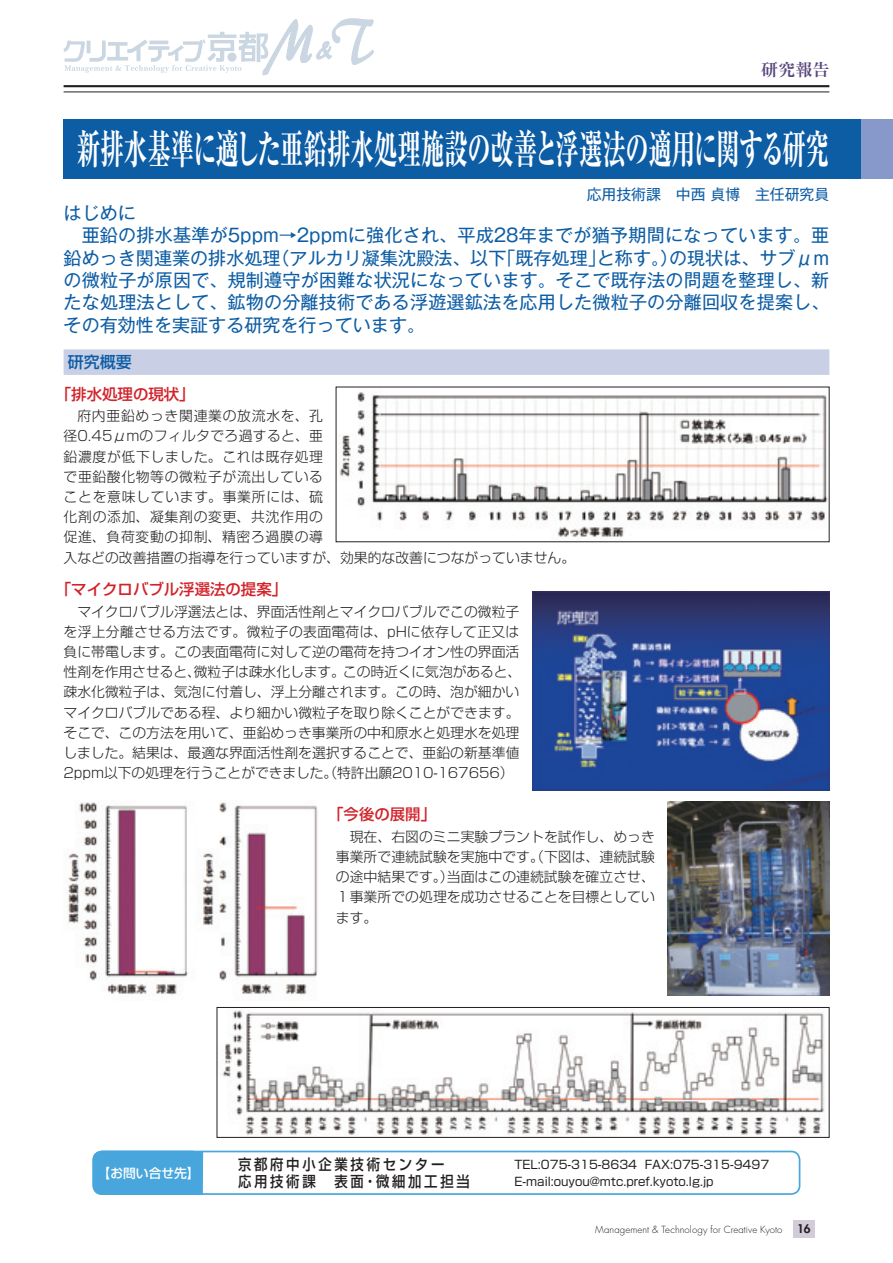
<style>
.page{position:relative;width:893px;height:1263px;background:#fff}
.page>*{position:absolute;margin:0;border:0;box-sizing:border-box;transform-origin:0 0}
.t1{font:40.35px "Ryumin Pr 6 Ex Bold 90 pv RKSJ H";color:#fff;scale:.58 1}
.t2{font:18px "Gothic MB101 Pr 6 Regular 90 pv RKSJ H";letter-spacing:.01em;color:#0d5da5}
.t3{font:16.95px "Ryumin Pr 6 Bold 90 pv RKSJ H";color:#58477e}
.t4{font:15.9px "Shin Go Pr 6 Medium 90 pv RKSJ H";color:#0d5da5}
.t5{font:15.45px "Shin Go Pr 6 Medium 90 pv RKSJ H";color:#d1232a}
.t6{font:14.85px/17px "Shin Go Pr 6 Medium 90 pv RKSJ H";letter-spacing:.2em;color:#231f20;scale:.9 1}
.t7{font:14.85px "Gothic MB101 Pr 6 Regular 90 pv RKSJ H";color:#0d5da5}
.t8{font:13.8px/20.2px "Shin Go Pr 6 Light 90 pv RKSJ H";color:#231f20}
.t9{font:13.8px/20.2px "Shin Go Pr 6 Light 90 pv RKSJ H";letter-spacing:.05em;color:#231f20}
.t10{font:12.75px "Shin Go Pr 6 Medium 90 pv RKSJ H";color:#fff}
.t11{font:11.7px/17px "Shin Go Pr 6 Regular 90 pv RKSJ H";color:#231f20}
.t12{font:300 9.6px "Futura";letter-spacing:.01em;color:#231f20}
.s1{font-weight:800;font-size:11.7px}
</style>
<div class="page">
<div style="left:793px;top:1220px;width:21px;height:17px;background:#d2cbd9"></div>
<svg style="left:64px;top:18px;width:310px;height:58px"></svg>
<hr style="left:64px;top:92px;width:765px;height:1px;background:#231f20">
<hr style="left:64px;top:85px;width:765px;height:2px;background:#231f20">
<div style="left:92px;top:1151px;width:708px;height:44px;border:2px solid #48a6dc;border-radius:9px"></div>
<div style="left:92px;top:1150px;width:112px;height:45px;background:#48a6dc"></div>
<hr style="left:102px;top:1151px;width:92px;height:1px;background:#48a6dc">
<div style="left:64px;top:119px;width:828px;height:60px;background:#0d5da5"></div>
<div style="left:861px;top:119px;width:31px;height:60px;background:#8799ca"></div>
<div style="left:64px;top:349px;width:765px;height:26px;background:#c9d0e6"></div>
<img style="left:339px;top:392px;width:488px;height:145px">
<img style="left:532px;top:592px;width:297px;height:198px">
<img style="left:68px;top:802px;width:250px;height:193px">
<img style="left:667px;top:801px;width:162px;height:194px">
<img style="left:222px;top:1010px;width:603px;height:126px">
<div style="left:217px;top:1007px;width:612px;height:131px;border:1px solid #231f20"></div>
<p class="t3" style="left:761px;top:63px;width:70px">研究報告</p>
<h1 class="t1" style="left:77px;top:134px;width:1298px">新排水基準に適した亜鉛排水処理施設の改善と浮選法の適用に関する研究</h1>
<p class="t7" style="left:586px;top:189px;width:244px">応用技術課　中西 貞博　主任研究員</p>
<h2 class="t2" style="left:64px;top:207px;width:74px">はじめに</h2>
<h2 class="t2" style="left:82px;top:229px;width:749px">亜鉛の排水基準が5ppm→2ppmに強化され、平成28年までが猶予期間になっています。亜</h2>
<h2 class="t2" style="left:64px;top:251px;width:767px">鉛めっき関連業の排水処理（アルカリ凝集沈殿法、以下「既存処理」と称す。）の現状は、サブμm</h2>
<h2 class="t2" style="left:64px;top:274px;width:767px">の微粒子が原因で、規制遵守が困難な状況になっています。そこで既存法の問題を整理し、新</h2>
<h2 class="t2" style="left:64px;top:296px;width:767px">たな処理法として、鉱物の分離技術である浮遊選鉱法を応用した微粒子の分離回収を提案し、</h2>
<h2 class="t2" style="left:64px;top:318px;width:363px">その有効性を実証する研究を行っています。</h2>
<p class="t4" style="left:68px;top:356px;width:65px">研究概要</p>
<p class="t5" style="left:56px;top:388px;width:140px">「排水処理の現状」</p>
<p class="t9" style="left:64px;top:408px;width:513px;text-indent:14px">府内亜鉛めっき関連業の放流水を、孔<br>径0.45μmのフィルタでろ過すると、亜<br>鉛濃度が低下しました。これは既存処理<br>で亜鉛酸化物等の微粒子が流出している<br>ことを意味しています。事業所には、硫<br>化剤の添加、凝集剤の変更、共沈作用の<br>促進、負荷変動の抑制、精密ろ過膜の導<br>入などの改善措置の指導を行っていますが、効果的な改善につながっていません。</p>
<p class="t5" style="left:56px;top:583px;width:233px">「マイクロバブル浮選法の提案」</p>
<p class="t8" style="left:63px;top:603px;width:459px;text-indent:14px">マイクロバブル浮選法とは、界面活性剤とマイクロバブルでこの微粒子を浮上分離させる方法です。微粒子の表面電荷は、pHに依存して正又は負に帯電します。この表面電荷に対して逆の電荷を持つイオン性の界面活性剤を作用させると、微粒子は疎水化します。この時近くに気泡があると、疎水化微粒子は、気泡に付着し、浮上分離されます。この時、泡が細かいマイクロバブルである程、より細かい微粒子を取り除くことができます。そこで、この方法を用いて、亜鉛めっき事業所の中和原水と処理水を処理しました。結果は、最適な界面活性剤を選択することで、亜鉛の新基準値2ppm以下の処理を行うことができました。（特許出願2010-167656）</p>
<p class="t5" style="left:328px;top:808px;width:109px">「今後の展開」</p>
<p class="t8" style="left:336px;top:828px;width:320px;text-align:justify;text-indent:14px">現在、右図のミニ実験プラントを試作し、めっき事業所で連続試験を実施中です。（下図は、連続試験の途中結果です。）当面はこの連続試験を確立させ、１事業所での処理を成功させることを目標としています。</p>
<p class="t10" style="left:98px;top:1168px;width:104px">【お問い合せ先】</p>
<p class="t6" style="left:238px;top:1158px;width:259px">京都府中小企業技術センター<br>応用技術課　表面・微細加工担当</p>
<p class="t11" style="left:514px;top:1157px;width:256px">TEL:075-315-8634 FAX:075-315-9497<br>E-mail:ouyou@mtc.pref.kyoto.lg.jp</p>
<p class="t12" style="left:595px;top:1225px;width:217px">Management &amp; Technology for Creative Kyoto <span class="s1">16</span></p>
</div>
